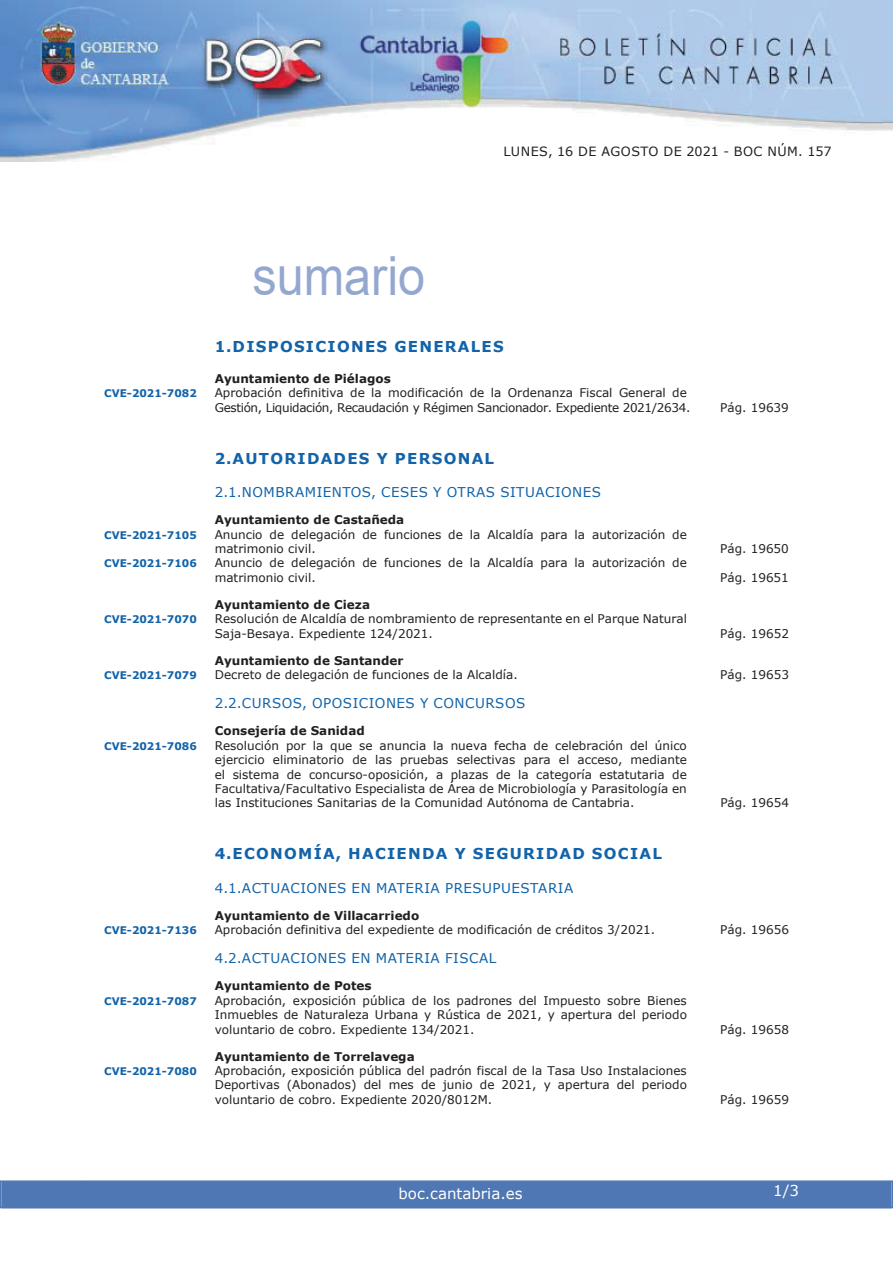
<style>
.page{position:relative;width:893px;height:1263px;background:#fff}
.page>*{position:absolute;margin:0;border:0;box-sizing:border-box;transform-origin:0 0}
.t1{font:54px "Arial";color:#94a8cf;scale:.9 1}
.t2{font:700 15px "Verdana";letter-spacing:.085em;color:#1263a9}
.t3{font:15px "Verdana";color:#fff}
.t4{font:13.5px "Verdana";letter-spacing:.035em;color:#1263a9}
.t5{font:12.75px "Verdana";letter-spacing:.035em;color:#231f20}
.t6{font:12px/14.4px "Verdana";color:#231f20}
.t7{font:700 12px "Verdana";color:#231f20}
.t8{font:12px/14.4px "Verdana";letter-spacing:-.03em;color:#231f20}
.t9{font:700 10.5px "Verdana";color:#1263a9}
</style>
<div class="page">
<img style="left:0;top:0;width:893px;height:161px">
<div style="left:2px;top:1181px;width:889px;height:27px;background:#4f77b3"></div>
<div style="left:0;top:1180px;width:893px;height:28px;border:2px solid #4f77b3"></div>
<h1 class="t1" style="left:252px;top:246px;width:194px">sumario</h1>
<p class="t5" style="left:503px;top:143px;width:330px">LUNES, 16 DE AGOSTO DE 2021 - BOC NÚM. 157</p>
<p class="t2" style="left:215px;top:337px;width:291px">1.DISPOSICIONES GENERALES</p>
<p class="t7" style="left:215px;top:371px;width:178px">Ayuntamiento de Piélagos</p>
<p class="t9" style="left:104px;top:387px;width:94px">CVE-2021-7082</p>
<p class="t8" style="left:215px;top:385px;width:477px">Aprobación definitiva de la modificación de la Ordenanza Fiscal General de<br>Gestión, Liquidación, Recaudación y Régimen Sancionador. Expediente 2021/2634.</p>
<p class="t2" style="left:215px;top:449px;width:281px">2.AUTORIDADES Y PERSONAL</p>
<p class="t4" style="left:215px;top:483px;width:388px">2.1.NOMBRAMIENTOS, CESES Y OTRAS SITUACIONES</p>
<p class="t7" style="left:215px;top:512px;width:191px">Ayuntamiento de Castañeda</p>
<p class="t9" style="left:104px;top:528px;width:94px">CVE-2021-7105</p>
<p class="t6" style="left:215px;top:527px;width:474px">Anuncio de delegación de funciones de la Alcaldía para la autorización de matrimonio civil.</p>
<p class="t9" style="left:104px;top:557px;width:94px">CVE-2021-7106</p>
<p class="t6" style="left:215px;top:555px;width:474px">Anuncio de delegación de funciones de la Alcaldía para la autorización de matrimonio civil.</p>
<p class="t7" style="left:215px;top:597px;width:157px">Ayuntamiento de Cieza</p>
<p class="t9" style="left:104px;top:613px;width:94px">CVE-2021-7070</p>
<p class="t6" style="left:215px;top:611px;width:474px">Resolución de Alcaldía de nombramiento de representante en el Parque Natural<br>Saja-Besaya. Expediente 124/2021.</p>
<p class="t7" style="left:215px;top:653px;width:190px">Ayuntamiento de Santander</p>
<p class="t6" style="left:720px;top:400px;width:70px">Pág. 19639</p>
<p class="t6" style="left:720px;top:541px;width:70px">Pág. 19650</p>
<p class="t6" style="left:720px;top:570px;width:70px">Pág. 19651</p>
<p class="t6" style="left:720px;top:626px;width:70px">Pág. 19652</p>
<p class="t9" style="left:104px;top:669px;width:94px">CVE-2021-7079</p>
<p class="t6" style="left:215px;top:667px;width:304px">Decreto de delegación de funciones de la Alcaldía.</p>
<p class="t6" style="left:720px;top:667px;width:70px">Pág. 19653</p>
<p class="t4" style="left:215px;top:695px;width:312px">2.2.CURSOS, OPOSICIONES Y CONCURSOS</p>
<p class="t7" style="left:215px;top:723px;width:151px">Consejería de Sanidad</p>
<p class="t9" style="left:104px;top:739px;width:94px">CVE-2021-7086</p>
<p class="t6" style="left:215px;top:738px;width:474px;text-align:justify">Resolución por la que se anuncia la nueva fecha de celebración del único ejercicio eliminatorio de las pruebas selectivas para el acceso, mediante el sistema de concurso-oposición, a plazas de la categoría estatutaria de Facultativa/Facultativo Especialista de Área de Microbiología y Parasitología en las Instituciones Sanitarias de la Comunidad Autónoma de Cantabria.</p>
<p class="t6" style="left:720px;top:795px;width:70px">Pág. 19654</p>
<p class="t2" style="left:215px;top:844px;width:449px">4.ECONOMÍA, HACIENDA Y SEGURIDAD SOCIAL</p>
<p class="t4" style="left:215px;top:879px;width:360px">4.1.ACTUACIONES EN MATERIA PRESUPUESTARIA</p>
<p class="t7" style="left:215px;top:908px;width:206px">Ayuntamiento de Villacarriedo</p>
<p class="t9" style="left:104px;top:924px;width:94px">CVE-2021-7136</p>
<p class="t6" style="left:215px;top:922px;width:442px">Aprobación definitiva del expediente de modificación de créditos 3/2021.</p>
<p class="t6" style="left:720px;top:922px;width:70px">Pág. 19656</p>
<p class="t4" style="left:215px;top:950px;width:283px">4.2.ACTUACIONES EN MATERIA FISCAL</p>
<p class="t7" style="left:215px;top:978px;width:158px">Ayuntamiento de Potes</p>
<p class="t9" style="left:104px;top:994px;width:94px">CVE-2021-7087</p>
<p class="t6" style="left:215px;top:993px;width:474px;text-align:justify">Aprobación, exposición pública de los padrones del Impuesto sobre Bienes Inmuebles de Naturaleza Urbana y Rústica de 2021, y apertura del periodo voluntario de cobro. Expediente 134/2021.</p>
<p class="t6" style="left:720px;top:1022px;width:70px">Pág. 19658</p>
<p class="t7" style="left:215px;top:1049px;width:201px">Ayuntamiento de Torrelavega</p>
<p class="t9" style="left:104px;top:1065px;width:94px">CVE-2021-7080</p>
<p class="t6" style="left:215px;top:1063px;width:474px;text-align:justify">Aprobación, exposición pública del padrón fiscal de la Tasa Uso Instalaciones Deportivas (Abonados) del mes de junio de 2021, y apertura del periodo voluntario de cobro. Expediente 2020/8012M.</p>
<p class="t3" style="left:398px;top:1184px;width:126px">boc.cantabria.es</p>
<p class="t6" style="left:720px;top:1092px;width:70px">Pág. 19659</p>
<p class="t3" style="left:773px;top:1181px;width:27px">1/3</p>
</div>
